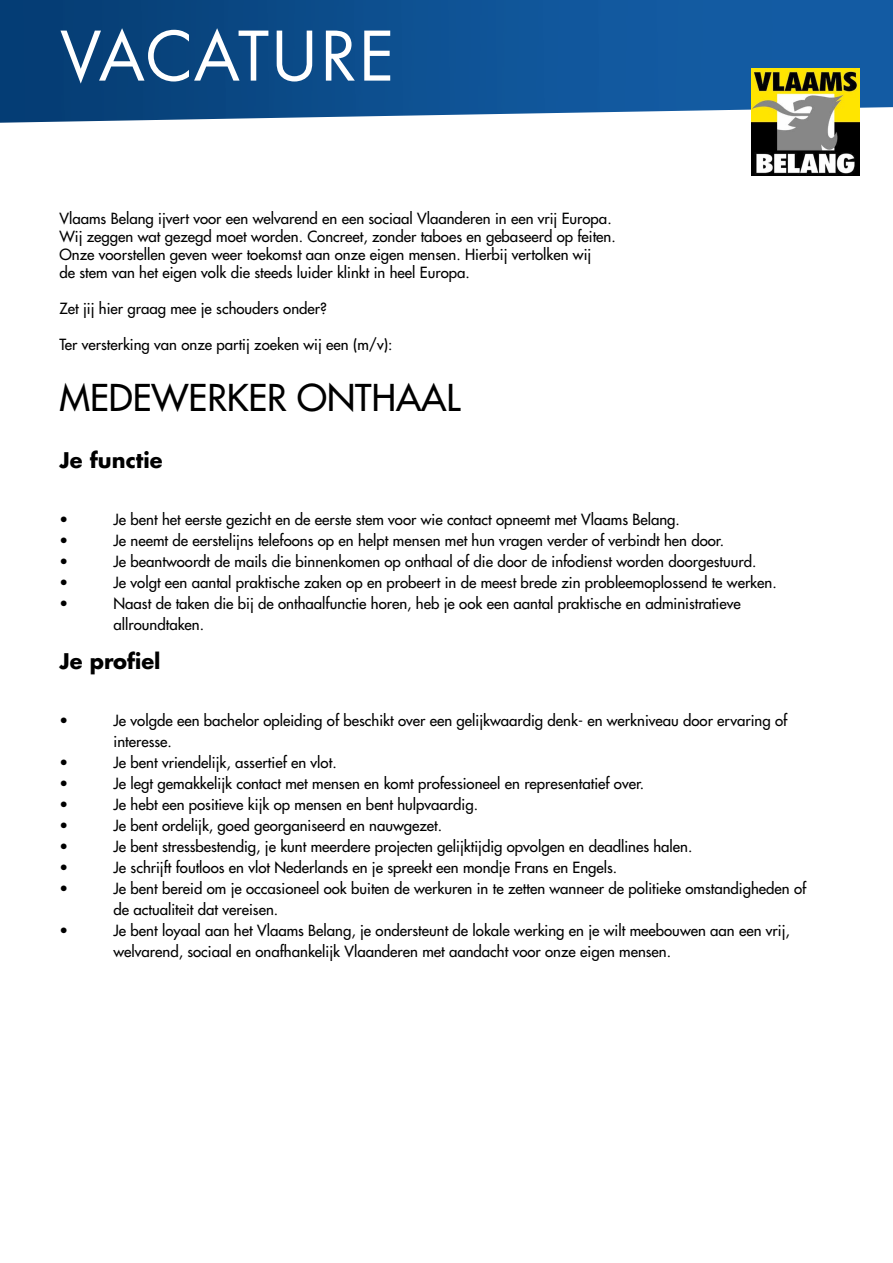
<style>
.page{position:relative;width:893px;height:1263px;background:#fff}
.page>*{position:absolute;margin:0;border:0;box-sizing:border-box;transform-origin:0 0}
.t1{font:75px "Futura PT";letter-spacing:.01em;color:#fff}
.t2{font:500 36px "Futura Std";color:#000}
.t3{font:34.5px "Futura PT";letter-spacing:.01em;color:#000}
.t4{font:700 22.5px "Futura PT";color:#000}
.t5{font:700 21px "Futura Std";color:#000}
.t6{font:18px/21.6px "Futura PT";color:#000;text-align:center}
.t7{font:500 15px/21px "Futura Std";color:#000}
</style>
<div class="page">
<img style="left:0;top:0;width:893px;height:123px">
<img style="left:751px;top:69px;width:108px;height:107px">
<h1 class="t1" style="left:60px;top:11px;width:336px">VACATURE</h1>
<p class="t7" style="left:60px;top:209px;width:558px;line-height:18px">Vlaams Belang ijvert voor een welvarend en een sociaal Vlaanderen in een vrij Europa.<br>Wij zeggen wat gezegd moet worden. Concreet, zonder taboes en gebaseerd op feiten.<br>Onze voorstellen geven weer toekomst aan onze eigen mensen. Hierbij vertolken wij<br>de stem van het eigen volk die steeds luider klinkt in heel Europa.</p>
<p class="t7" style="left:60px;top:298px;width:269px">Zet jij hier graag mee je schouders onder?</p>
<p class="t7" style="left:60px;top:334px;width:335px">Ter versterking van onze partij zoeken wij een (m/v):</p>
<h2 class="t2" style="left:60px;top:375px;width:402px">MEDEWERKER ONTHAAL</h2>
<h3 class="t5" style="left:60px;top:446px;width:105px">Je functie</h3>
<p class="t6" style="left:60px;top:238px;width:450px">de stem van het eigen volk die steeds luider klinkt in heel Europa.</p>
<h3 class="t3" style="left:60px;top:372px;width:355px">3 MEDEWERKERS (M/V)</h3>
<h3 class="t4" style="left:60px;top:504px;width:100px">Je functie</h3>
<p class="t6" style="left:60px;top:553px;width:730px">• Je rapporteert rechtstreeks aan de partijvoorzitter en je maakt deel uit van het communicatieteam.</p>
<p class="t6" style="left:60px;top:574px;width:628px">• Je werkt sterkte e-marketing campagnes uit en zorgt voor maximale aanwezigheid van Vlaams Belang op de sociale media (facebook, twitter, instagram,…).</p>
<p class="t7" style="left:60px;top:509px;width:10px">•</p>
<p class="t7" style="left:114px;top:509px;width:568px">Je bent het eerste gezicht en de eerste stem voor wie contact opneemt met Vlaams Belang.</p>
<p class="t7" style="left:60px;top:530px;width:10px">•</p>
<p class="t7" style="left:114px;top:530px;width:612px">Je neemt de eerstelijns telefoons op en helpt mensen met hun vragen verder of verbindt hen door.</p>
<p class="t7" style="left:60px;top:551px;width:10px">•</p>
<p class="t7" style="left:114px;top:551px;width:644px">Je beantwoordt de mails die binnenkomen op onthaal of die door de infodienst worden doorgestuurd.</p>
<p class="t7" style="left:60px;top:572px;width:10px">•</p>
<p class="t7" style="left:114px;top:572px;width:665px">Je volgt een aantal praktische zaken op en probeert in de meest brede zin probleemoplossend te werken.</p>
<p class="t7" style="left:60px;top:593px;width:10px">•</p>
<p class="t7" style="left:114px;top:593px;width:629px">Naast de taken die bij de onthaalfunctie horen, heb je ook een aantal praktische en administratieve allroundtaken.</p>
<h3 class="t5" style="left:60px;top:647px;width:103px">Je profiel</h3>
<p class="t6" style="left:60px;top:704px;width:603px">• Je analyseert regelmatig de impact van onze communicatie en stuurt hierop bij.</p>
<p class="t7" style="left:60px;top:710px;width:10px">•</p>
<p class="t7" style="left:114px;top:710px;width:675px">Je volgde een bachelor opleiding of beschikt over een gelijkwaardig denk- en werkniveau door ervaring of interesse.</p>
<p class="t7" style="left:60px;top:752px;width:10px">•</p>
<p class="t7" style="left:114px;top:752px;width:225px">Je bent vriendelijk, assertief en vlot.</p>
<p class="t7" style="left:60px;top:773px;width:10px">•</p>
<p class="t7" style="left:114px;top:773px;width:532px">Je legt gemakkelijk contact met mensen en komt professioneel en representatief over.</p>
<p class="t7" style="left:60px;top:794px;width:10px">•</p>
<p class="t7" style="left:114px;top:794px;width:366px">Je hebt een positieve kijk op mensen en bent hulpvaardig.</p>
<p class="t7" style="left:60px;top:815px;width:10px">•</p>
<p class="t7" style="left:114px;top:815px;width:330px">Je bent ordelijk, goed georganiseerd en nauwgezet.</p>
<p class="t7" style="left:60px;top:836px;width:10px">•</p>
<p class="t7" style="left:114px;top:836px;width:580px">Je bent stressbestendig, je kunt meerdere projecten gelijktijdig opvolgen en deadlines halen.</p>
<p class="t7" style="left:60px;top:857px;width:10px">•</p>
<p class="t7" style="left:114px;top:857px;width:505px">Je schrijft foutloos en vlot Nederlands en je spreekt een mondje Frans en Engels.</p>
<p class="t7" style="left:60px;top:878px;width:10px">•</p>
<p class="t7" style="left:114px;top:878px;width:694px">Je bent bereid om je occasioneel ook buiten de werkuren in te zetten wanneer de politieke omstandigheden of de actualiteit dat vereisen.</p>
<p class="t7" style="left:60px;top:920px;width:10px">•</p>
<p class="t7" style="left:114px;top:920px;width:678px">Je bent loyaal aan het Vlaams Belang, je ondersteunt de lokale werking en je wilt meebouwen aan een vrij, welvarend, sociaal en onafhankelijk Vlaanderen met aandacht voor onze eigen mensen.</p>
<p class="t6" style="left:60px;top:769px;width:543px">• Je ondersteunt onze fracties en parlementsleden inzake sociale media.</p>
<h3 class="t4" style="left:60px;top:839px;width:98px">Je profiel</h3>
</div>
